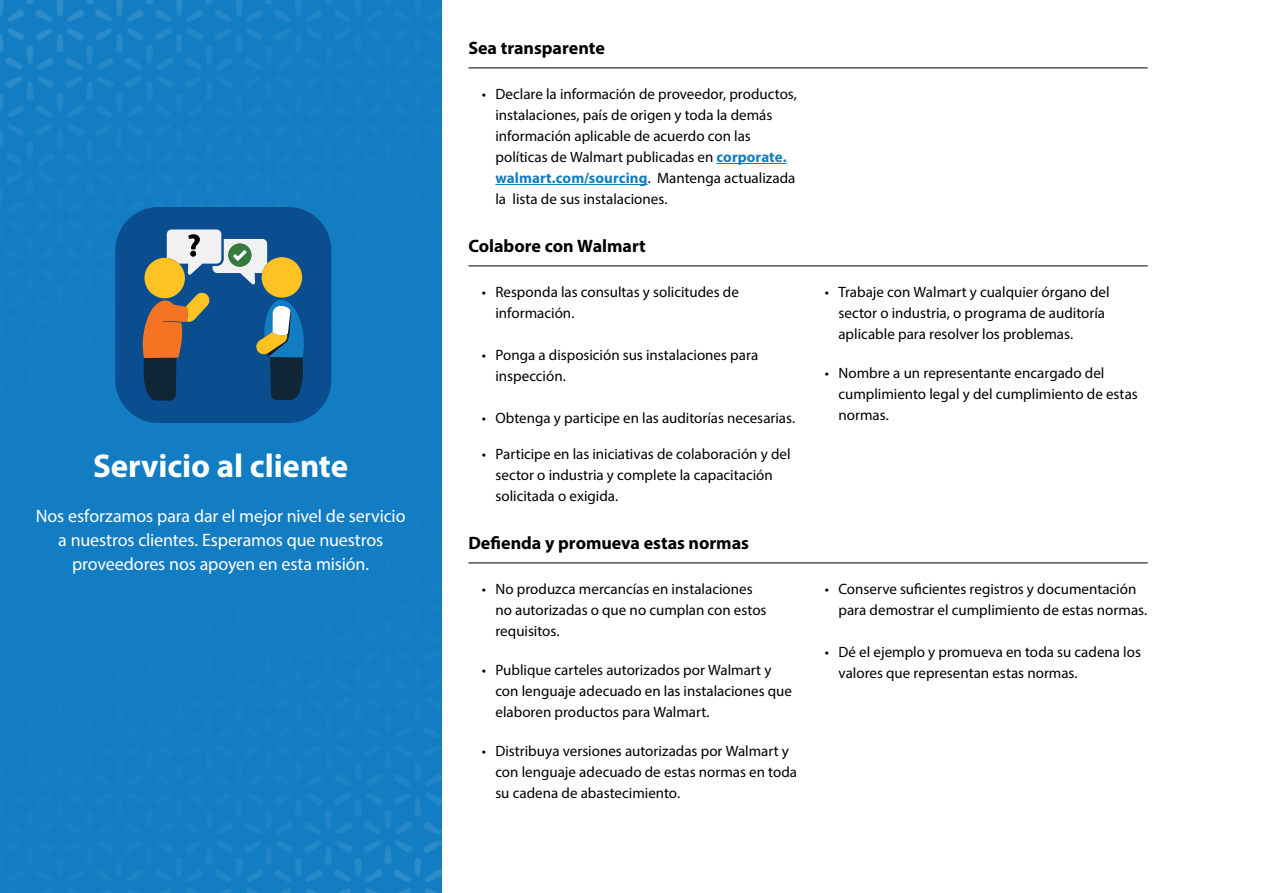
<style>
.page{position:relative;width:1263px;height:893px;background:#fff}
.page>*{position:absolute;margin:0;border:0;box-sizing:border-box;transform-origin:0 0}
.t1{font:700 33px "Myriad Pro";letter-spacing:-.005em;color:#fff}
.t2{font:18px/24px "Myriad Pro";letter-spacing:-.005em;color:#fff;text-align:center}
.t3{font:700 18px "Myriad Pro";color:#000}
.t4{font:15px/21px "Myriad Pro";color:#000}
.s1{font-weight:700;color:#127dc2}
</style>
<div class="page">
<div style="left:0;top:0;width:441px;height:893px;background:#127dc2"></div>
<hr style="left:468px;top:68px;width:680px;height:1px;background:#000">
<hr style="left:716px;top:163px;width:71px;height:1px;background:#127dc2">
<hr style="left:495px;top:184px;width:153px;height:1px;background:#127dc2">
<hr style="left:468px;top:266px;width:680px;height:1px;background:#000">
<hr style="left:468px;top:563px;width:680px;height:1px;background:#000">
<div style="left:115px;top:207px;width:216px;height:216px;background:#0b4e90;border-radius:43px"></div>
<svg style="left:142px;top:230px;width:162px;height:171px"></svg>
<h1 class="t1" style="left:93px;top:444px;width:257px">Servicio al cliente</h1>
<p class="t2" style="left:36px;top:504px;width:371px">Nos esforzamos para dar el mejor nivel de servicio a nuestros clientes. Esperamos que nuestros proveedores nos apoyen en esta misión.</p>
<p class="t3" style="left:468px;top:36px;width:138px">Sea transparente</p>
<p class="t4" style="left:495px;top:83px;width:303px;text-indent:-14px">• Declare la información de proveedor, productos, instalaciones, país de origen y toda la demás información aplicable de acuerdo con las políticas de Walmart publicadas en <span class="s1">corporate. walmart.com/sourcing</span>. Mantenga actualizada la lista de sus instalaciones.</p>
<p class="t3" style="left:468px;top:234px;width:179px">Colabore con Walmart</p>
<p class="t4" style="left:495px;top:281px;width:245px;text-indent:-14px">• Responda las consultas y solicitudes de información.</p>
<p class="t4" style="left:495px;top:344px;width:264px;text-indent:-14px">• Ponga a disposición sus instalaciones para inspección.</p>
<p class="t4" style="left:482px;top:407px;width:315px">• Obtenga y participe en las auditorías necesarias.</p>
<p class="t4" style="left:495px;top:443px;width:297px;text-indent:-14px">• Participe en las iniciativas de colaboración y del sector o industria y complete la capacitación solicitada o exigida.</p>
<p class="t3" style="left:468px;top:531px;width:282px">Defienda y promueva estas normas</p>
<p class="t4" style="left:495px;top:578px;width:272px;text-indent:-14px">• No produzca mercancías en instalaciones no autorizadas o que no cumplan con estos requisitos.</p>
<p class="t4" style="left:495px;top:659px;width:298px;text-indent:-14px">• Publique carteles autorizados por Walmart y con lenguaje adecuado en las instalaciones que elaboren productos para Walmart.</p>
<p class="t4" style="left:495px;top:740px;width:303px;text-indent:-14px">• Distribuya versiones autorizadas por Walmart y con lenguaje adecuado de estas normas en toda su cadena de abastecimiento.</p>
<p class="t4" style="left:838px;top:281px;width:273px;text-indent:-14px">• Trabaje con Walmart y cualquier órgano del sector o industria, o programa de auditoría aplicable para resolver los problemas.</p>
<p class="t4" style="left:838px;top:362px;width:301px;text-indent:-14px">• Nombre a un representante encargado del cumplimiento legal y del cumplimiento de estas normas.</p>
<p class="t4" style="left:838px;top:578px;width:310px;text-indent:-14px">• Conserve suficientes registros y documentación para demostrar el cumplimiento de estas normas.</p>
<p class="t4" style="left:838px;top:641px;width:304px;text-indent:-14px">• Dé el ejemplo y promueva en toda su cadena los valores que representan estas normas.</p>
</div>
